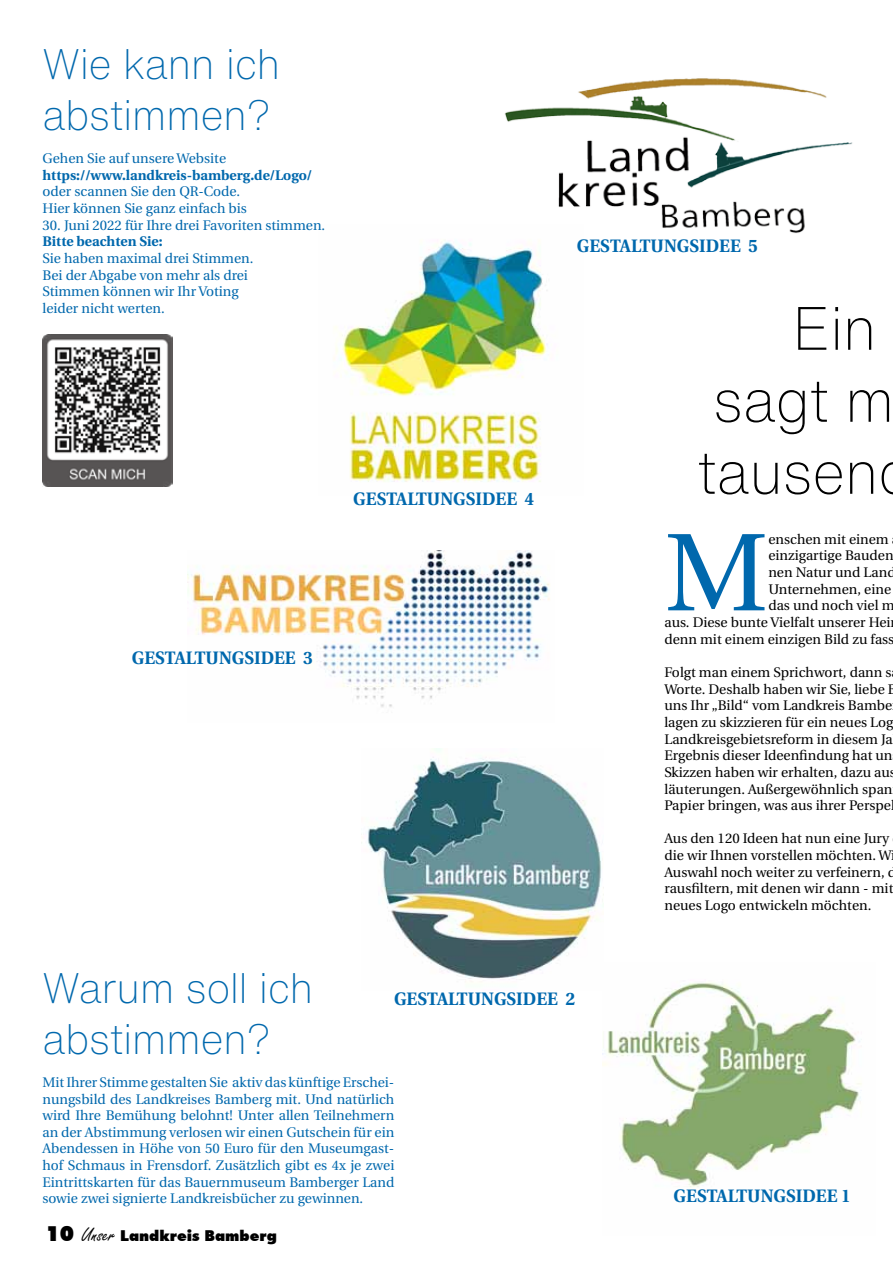
<style>
.page{position:relative;width:893px;height:1263px;background:#fff}
.page>*{position:absolute;margin:0;border:0;box-sizing:border-box;transform-origin:0 0}
.t1{font:110.1px "Utopia";color:#0068ad}
.t2{font:200 60px/72px "Helvetica Now Text";color:#000;scale:.95 1}
.t3{font:200 42px/50.4px "Helvetica Now Text";color:#0068ad;scale:.95 1}
.t4{font:700 18px "Utopia";color:#0068ad;scale:.96 1}
.t5{font:900 15px "Futura BT";color:#000}
.t6{font:13.8px/16.6px "Utopia";color:#0068ad}
.t7{font:13.8px/16.6px "Utopia";color:#000}
.t8{font:700 13.8px "Utopia";color:#0068ad}
.s1{font-size:21px}
.s2{font-family:"Freestyle Script";font-weight:400;font-size:21px}
</style>
<div class="page">
<img style="left:43px;top:334px;width:130px;height:152px">
<img style="left:603px;top:982px;width:259px;height:206px">
<img style="left:367px;top:748px;width:237px;height:242px">
<img style="left:187px;top:550px;width:363px;height:157px">
<img style="left:334px;top:240px;width:213px;height:242px">
<img style="left:484px;top:78px;width:369px;height:163px">
<h3 class="t3" style="left:43px;top:38px;width:252px">Wie kann ich abstimmen?</h3>
<p class="t6" style="left:43px;top:150px;width:185px">Gehen Sie auf unsere Website</p>
<p class="t8" style="left:43px;top:167px;width:271px">HTTPS://WWW.LANDKREIS-BAMBERG.DE/LOGO/</p>
<p class="t6" style="left:43px;top:184px;width:206px">oder scannen Sie den QR-Code.<br>Hier können Sie ganz einfach bis</p>
<p class="t6" style="left:43px;top:217px;width:284px">30. Juni 2022 für Ihre drei Favoriten stimmen.</p>
<p class="t8" style="left:43px;top:234px;width:122px">BITTE BEACHTEN SIE:</p>
<p class="t6" style="left:43px;top:250px;width:212px">Sie haben maximal drei Stimmen.<br>Bei der Abgabe von mehr als drei<br>Stimmen können wir Ihr Voting leider nicht werten.</p>
<h3 class="t4" style="left:353px;top:488px;width:190px">GESTALTUNGSIDEE 4</h3>
<h3 class="t4" style="left:132px;top:648px;width:190px">GESTALTUNGSIDEE 3</h3>
<h3 class="t4" style="left:577px;top:236px;width:190px">GESTALTUNGSIDEE 5</h3>
<h2 class="t2" style="left:697px;top:290px;width:208px;text-indent:95px">Ein sagt m tausen</h2>
<h1 class="t1" style="left:664px;top:512px;width:105px">M</h1>
<p class="t7" style="left:768px;top:531px;width:122px">enschen mit einem</p>
<p class="t7" style="left:768px;top:548px;width:127px">einzigartige Bauden</p>
<p class="t7" style="left:768px;top:564px;width:129px">nen Natur und Land</p>
<p class="t7" style="left:768px;top:581px;width:124px">Unternehmen, eine</p>
<p class="t7" style="left:768px;top:598px;width:128px">das und noch viel m</p>
<p class="t7" style="left:664px;top:614px;width:228px">aus. Diese bunte Vielfalt unserer Hei</p>
<p class="t7" style="left:664px;top:631px;width:231px">denn mit einem einzigen Bild zu fass</p>
<p class="t7" style="left:664px;top:664px;width:233px">Folgt man einem Sprichwort, dann s Worte. Deshalb haben wir Sie, liebe B uns Ihr „Bild“ vom Landkreis Bambe lagen zu skizzieren für ein neues Log Landkreisgebietsreform in diesem Ja Ergebnis dieser Ideenfindung hat un Skizzen haben wir erhalten, dazu au läuterungen. Außergewöhnlich span Papier bringen, was aus ihrer Perspe</p>
<p class="t7" style="left:664px;top:831px;width:233px">Aus den 120 Ideen hat nun eine Jury die wir Ihnen vorstellen möchten. W Auswahl noch weiter zu verfeinern, d rausfiltern, mit denen wir dann - mit neues Logo entwickeln möchten.</p>
<h3 class="t3" style="left:43px;top:961px;width:286px">Warum soll ich abstimmen?</h3>
<p class="t6" style="left:42px;top:1074px;width:353px;text-align:justify">Mit Ihrer Stimme gestalten Sie aktiv das künftige Erschei&shy;nungsbild des Landkreises Bamberg mit. Und natürlich wird Ihre Bemühung belohnt! Unter allen Teilnehmern an der Abstimmung verlosen wir einen Gutschein für ein Abendessen in Höhe von 50 Euro für den Museumgast&shy;hof Schmaus in Frensdorf. Zusätzlich gibt es 4x je zwei Eintrittskarten für das Bauernmuseum Bamberger Land sowie zwei signierte Landkreisbücher zu gewinnen.</p>
<h3 class="t4" style="left:394px;top:989px;width:190px">GESTALTUNGSIDEE 2</h3>
<p class="t5" style="left:45px;top:1226px;width:233px"><span class="s1">10</span> <span class="s2">Unser</span> Landkreis Bamberg</p>
<h3 class="t4" style="left:674px;top:1186px;width:186px">GESTALTUNGSIDEE 1</h3>
</div>
